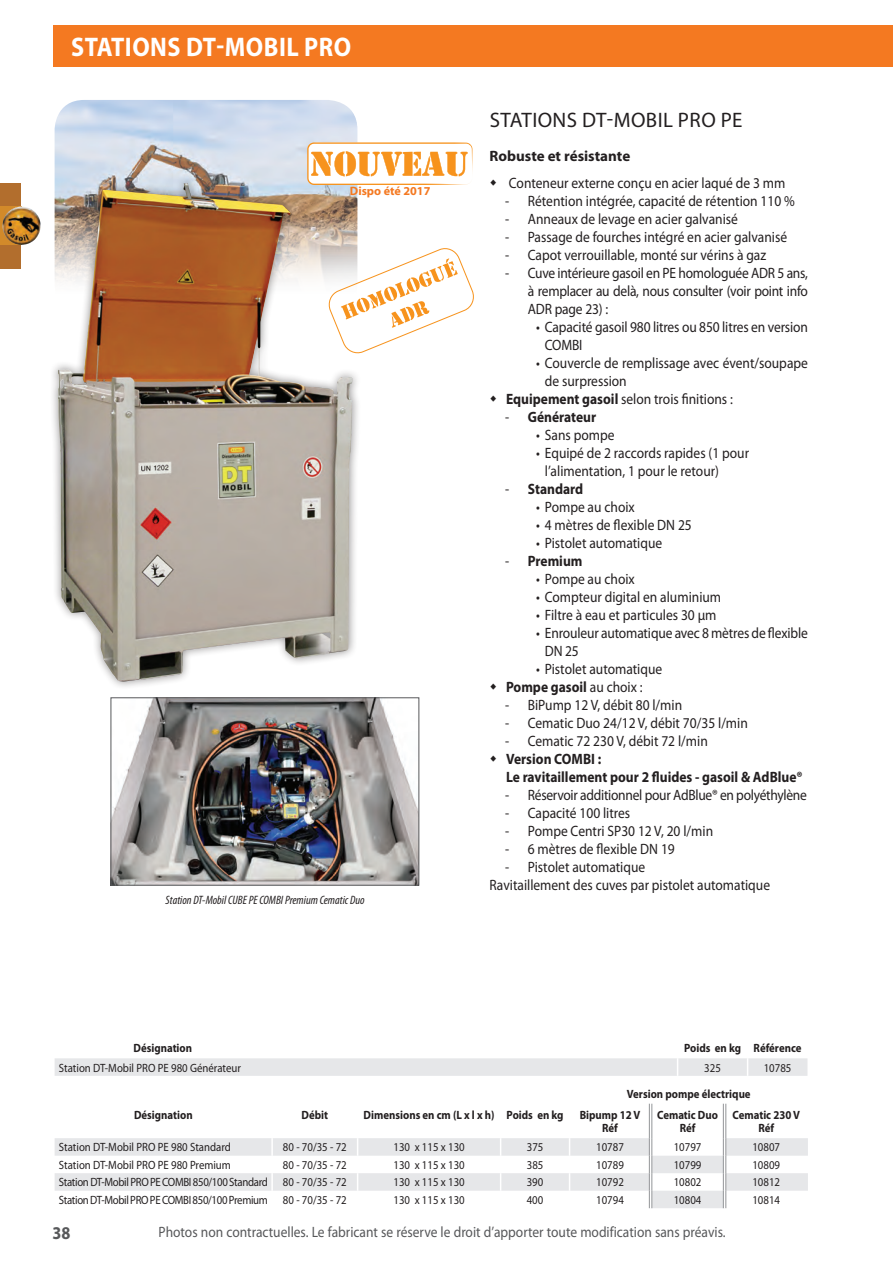
<style>
.page{position:relative;width:893px;height:1263px;background:#fff}
.page>*{position:absolute;margin:0;border:0;box-sizing:border-box;transform-origin:0 0}
.t1{font:700 27px "Myriad Pro";letter-spacing:.02em;color:#fff;scale:.9 1}
.t2{font:21px "Myriad Pro";letter-spacing:.02em;color:#231f20}
.t3{font:700 18px "Myriad Pro";color:#57585a;scale:.9 1}
.t4{font:15px/18px "Myriad Pro";color:#231f20;scale:.9 1}
.t5{font:15px "Myriad Pro";color:#57585a;scale:.9 1}
.t6{font:700 15px/18px "Myriad Pro";color:#231f20;scale:.9 1}
.t7{font:15px "Myriad Pro";letter-spacing:-.02em;color:#231f20;scale:.9 1}
.t8{font:700 15px "Myriad Pro";color:#231f20}
.t9{font:italic condensed 12.15px "Myriad Pro";color:#231f20}
.t10{font:700 12.15px "Myriad Pro";color:#f47921}
.t11{font:12px "Myriad Pro";color:#231f20;scale:.9 1}
.t12{font:700 12px/13.5px "Myriad Pro";color:#231f20;text-align:center;scale:.9 1}
.t13{font:12px "Myriad Pro";letter-spacing:-.03em;color:#231f20;scale:.9 1}
.s1{font-weight:700}
.s2{font-weight:400}
</style>
<div class="page">
<div style="left:0;top:183px;width:21px;height:85px;background:#b26e2d"></div>
<div style="left:53px;top:26px;width:840px;height:41px;background:#f47921"></div>
<div style="left:0;top:207px;width:22px;height:38px;background:#d28a2a"></div>
<img style="left:2px;top:207px;width:39px;height:38px">
<svg style="left:55px;top:1138px;width:753px;height:70px;fill:#edeeef"></svg>
<hr style="left:649px;top:1104px;width:1px;height:34px;background:#939598">
<hr style="left:652px;top:1104px;width:1px;height:34px;background:#939598">
<hr style="left:723px;top:1104px;width:1px;height:34px;background:#939598">
<hr style="left:726px;top:1104px;width:1px;height:34px;background:#939598">
<svg style="left:649px;top:1138px;width:4px;height:70px"></svg>
<svg style="left:723px;top:1138px;width:4px;height:70px"></svg>
<svg style="left:271px;top:1138px;width:2px;height:70px"></svg>
<svg style="left:357px;top:1138px;width:1px;height:70px"></svg>
<svg style="left:500px;top:1138px;width:1px;height:70px"></svg>
<svg style="left:569px;top:1138px;width:1px;height:70px"></svg>
<img style="left:55px;top:100px;width:302px;height:74px">
<div style="left:49px;top:174px;width:312px;height:516px;background:#231f20;opacity:.5"></div>
<img style="left:58px;top:183px;width:294px;height:498px">
<img style="left:113px;top:699px;width:304px;height:184px">
<div style="left:111px;top:697px;width:308px;height:188px;border:1px solid #57585a"></div>
<div style="left:55px;top:1058px;width:752px;height:18px;background:#e6e7e9"></div>
<div style="left:284px;top:204px;width:234px;height:193px;background:#fff;opacity:.44"></div>
<svg style="left:327px;top:245px;width:150px;height:111px"></svg>
<svg style="left:307px;top:142px;width:165px;height:43px"></svg>
<h1 class="t1" style="left:71px;top:30px;width:313px">Stations DT-MOBIL pro</h1>
<p class="t10" style="left:350px;top:183px;width:82px">Dispo été 2017</p>
<p class="t9" style="left:166px;top:893px;width:201px">Station DT-Mobil CUBE PE COMBI Premium Cematic Duo</p>
<h2 class="t2" style="left:490px;top:107px;width:252px">Stations DT-Mobil PRO PE</h2>
<p class="t8" style="left:490px;top:146px;width:142px">Robuste et résistante</p>
<p class="t4" style="left:509px;top:173px;width:309px">Conteneur externe conçu en acier laqué de 3 mm</p>
<p class="t4" style="left:505px;top:191px;width:323px">- Rétention intégrée, capacité de rétention 110 %</p>
<p class="t4" style="left:505px;top:209px;width:260px">- Anneaux de levage en acier galvanisé</p>
<p class="t4" style="left:505px;top:227px;width:315px">- Passage de fourches intégré en acier galvanisé</p>
<p class="t4" style="left:505px;top:245px;width:291px">- Capot verrouillable, monté sur vérins à gaz</p>
<p class="t4" style="left:528px;top:263px;width:313px;text-align:justify;text-indent:-23px">- Cuve intérieure gasoil en PE homologuée ADR 5 ans, à remplacer au delà, nous consulter (voir point info ADR</p>
<p class="t4" style="left:555px;top:299px;width:61px">page 23) :</p>
<p class="t4" style="left:545px;top:317px;width:294px;text-indent:-9px">• Capacité gasoil 980 litres ou 850 litres en version<br>COM</p>
<p class="t4" style="left:572px;top:335px;width:11px">BI</p>
<p class="t4" style="left:536px;top:353px;width:303px">• Couvercle de remplissage avec évent/soupape</p>
<p class="t4" style="left:545px;top:371px;width:93px">de surpression</p>
<p class="t4" style="left:506px;top:389px;width:254px"><span class="s1">Equipement gasoil</span> selon trois finitions :</p>
<p class="t6" style="left:505px;top:407px;width:103px"><span class="s2">-</span> Générateur</p>
<p class="t4" style="left:536px;top:425px;width:88px">• Sans pompe</p>
<p class="t4" style="left:545px;top:443px;width:228px;text-indent:-9px">• Equipé de 2 raccords rapides (1 pour l’alimentation, 1 pour le retour)</p>
<p class="t6" style="left:505px;top:479px;width:88px"><span class="s2">-</span> Standard</p>
<p class="t4" style="left:536px;top:497px;width:111px">• Pompe au choix</p>
<p class="t4" style="left:536px;top:515px;width:174px">• 4 mètres de flexible DN 25</p>
<p class="t4" style="left:536px;top:533px;width:141px">• Pistolet automatique</p>
<p class="t6" style="left:505px;top:551px;width:87px"><span class="s2">-</span> Premium</p>
<p class="t4" style="left:536px;top:569px;width:111px">• Pompe au choix</p>
<p class="t4" style="left:536px;top:587px;width:207px">• Compteur digital en aluminium</p>
<p class="t4" style="left:536px;top:605px;width:202px">• Filtre à eau et particules 30 µm</p>
<p class="t4" style="left:545px;top:623px;width:294px;text-indent:-9px">• Enrouleur automatique avec 8 mètres de flexible<br>DN 25</p>
<p class="t4" style="left:506px;top:659px;width:175px;text-indent:30px">• Pistolet automatique<br><span class="s1">Pompe gasoil</span> au choix :</p>
<p class="t4" style="left:505px;top:695px;width:198px">- BiPump 12 V, débit 80 l/min</p>
<p class="t4" style="left:505px;top:713px;width:271px">- Cematic Duo 24/12 V, débit 70/35 l/min</p>
<p class="t4" style="left:505px;top:731px;width:226px">- Cematic 72 230 V, débit 72 l/min</p>
<p class="t6" style="left:506px;top:749px;width:65px">Version COM</p>
<p class="t6" style="left:506px;top:749px;width:331px;text-indent:77px">BI :<br>Le ravitaillement pour 2 fluides - gasoil &amp; AdBlue®</p>
<p class="t7" style="left:505px;top:785px;width:337px">- Réservoir additionnel pour AdBlue® en polyéthylène</p>
<p class="t4" style="left:505px;top:803px;width:140px">- Capacité 100 litres</p>
<p class="t4" style="left:505px;top:821px;width:232px">- Pompe Centri SP30 12 V, 20 l/min</p>
<p class="t4" style="left:505px;top:839px;width:190px">- 6 mètres de flexible DN 19</p>
<p class="t4" style="left:490px;top:857px;width:313px;text-indent:16px">- Pistolet automatique<br>Ravitaillement des cuves par pistolet automatique</p>
<p class="t12" style="left:134px;top:1041px;width:67px">Désignation</p>
<p class="t12" style="left:684px;top:1041px;width:132px">Poids en kg Référence</p>
<p class="t11" style="left:59px;top:1060px;width:204px">Station DT-Mobil PRO PE 980 Générateur</p>
<p class="t11" style="left:704px;top:1060px;width:20px">325</p>
<p class="t11" style="left:764px;top:1060px;width:32px">10785</p>
<p class="t12" style="left:627px;top:1086px;width:139px">Version pompe électrique</p>
<p class="t12" style="left:134px;top:1107px;width:67px">Désignation</p>
<p class="t12" style="left:302px;top:1107px;width:31px">Débit</p>
<p class="t12" style="left:364px;top:1107px;width:224px">Dimensions en cm (L x l x h) Poids en kg</p>
<p class="t12" style="left:580px;top:1107px;width:69px">Bipump 12 V<br>Réf</p>
<p class="t12" style="left:657px;top:1107px;width:69px">Cematic Duo<br>Réf</p>
<p class="t12" style="left:732px;top:1107px;width:76px">Cematic 230 V<br>Réf</p>
<p class="t11" style="left:59px;top:1140px;width:193px">Station DT-Mobil PRO PE 980 Standard</p>
<p class="t11" style="left:283px;top:1140px;width:72px">80 - 70/35 - 72</p>
<p class="t11" style="left:393px;top:1140px;width:81px">130 x 115 x 130</p>
<p class="t11" style="left:527px;top:1140px;width:20px">375</p>
<p class="t11" style="left:596px;top:1140px;width:32px">10787</p>
<p class="t11" style="left:674px;top:1140px;width:32px">10797</p>
<p class="t11" style="left:752px;top:1140px;width:32px">10807</p>
<p class="t11" style="left:59px;top:1157px;width:193px">Station DT-Mobil PRO PE 980 Premium</p>
<p class="t11" style="left:283px;top:1157px;width:72px">80 - 70/35 - 72</p>
<p class="t11" style="left:393px;top:1157px;width:81px">130 x 115 x 130</p>
<p class="t11" style="left:527px;top:1157px;width:20px">385</p>
<p class="t11" style="left:596px;top:1157px;width:32px">10789</p>
<p class="t11" style="left:674px;top:1157px;width:32px">10799</p>
<p class="t11" style="left:752px;top:1157px;width:32px">10809</p>
<p class="t13" style="left:59px;top:1175px;width:234px">Station DT-Mobil PRO PE COM BI 850/100 Standard</p>
<p class="t11" style="left:283px;top:1175px;width:72px">80 - 70/35 - 72</p>
<p class="t11" style="left:393px;top:1175px;width:81px">130 x 115 x 130</p>
<p class="t11" style="left:527px;top:1175px;width:20px">390</p>
<p class="t11" style="left:596px;top:1175px;width:32px">10792</p>
<p class="t11" style="left:674px;top:1175px;width:32px">10802</p>
<p class="t11" style="left:752px;top:1175px;width:32px">10812</p>
<p class="t13" style="left:59px;top:1192px;width:234px">Station DT-Mobil PRO PE COM BI 850/100 Premium</p>
<p class="t11" style="left:283px;top:1192px;width:72px">80 - 70/35 - 72</p>
<p class="t11" style="left:393px;top:1192px;width:81px">130 x 115 x 130</p>
<p class="t11" style="left:527px;top:1192px;width:20px">400</p>
<p class="t11" style="left:596px;top:1192px;width:32px">10794</p>
<p class="t11" style="left:674px;top:1192px;width:32px">10804</p>
<p class="t11" style="left:752px;top:1192px;width:32px">10814</p>
<p class="t3" style="left:53px;top:1221px;width:21px">38</p>
<p class="t5" style="left:159px;top:1223px;width:632px">Photos non contractuelles. Le fabricant se réserve le droit d’apporter toute modification sans préavis.</p>
</div>
